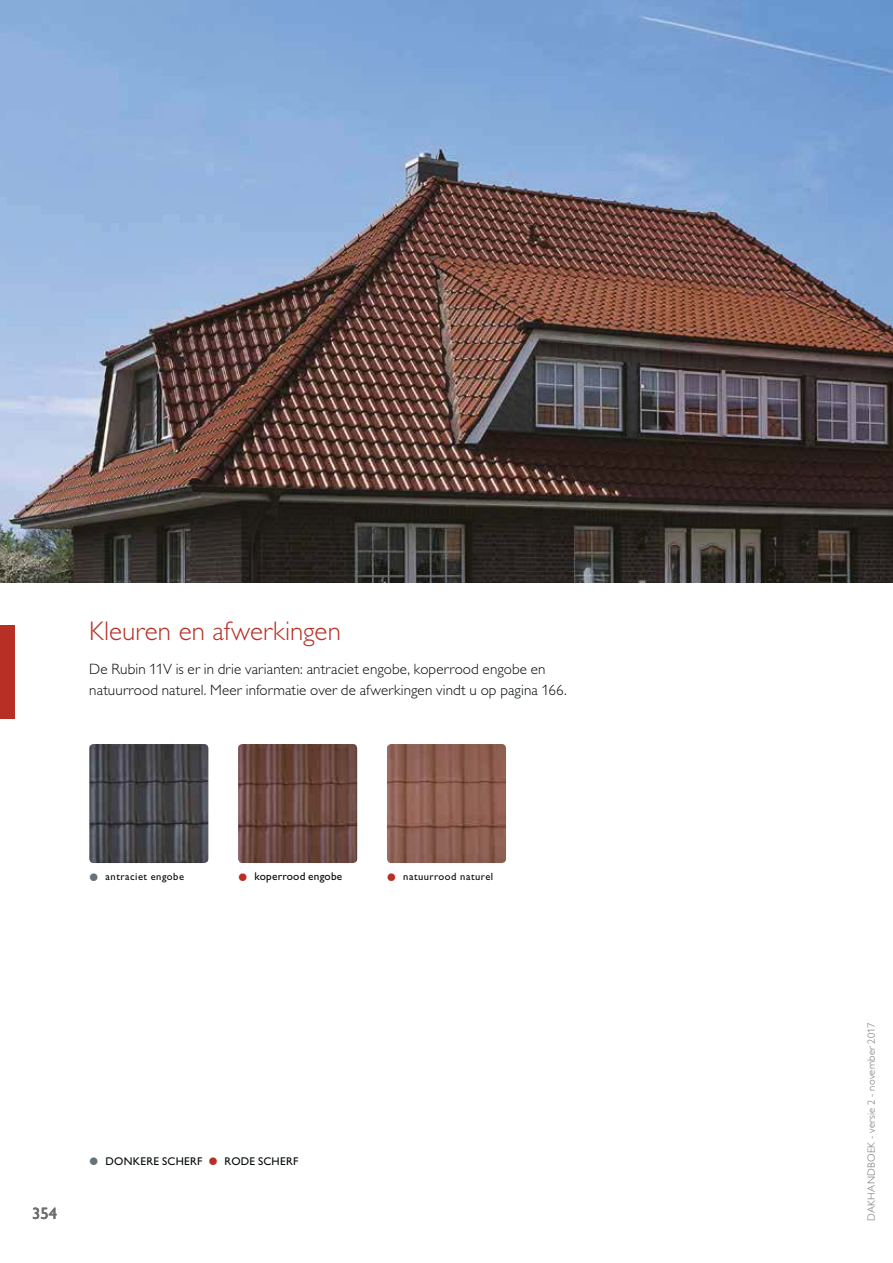
<style>
.page{position:relative;width:893px;height:1263px;background:#fff}
.page>*{position:absolute;margin:0;border:0;box-sizing:border-box;transform-origin:0 0}
.t1{font:300 27px "Gill Alt One";letter-spacing:.005em;color:#b72f25}
.t2{font:16.5px "Gill Alt One";color:#6f6f6f}
.t3{font:300 15px/21px "Gill Alt One";letter-spacing:.01em;color:#040809}
.t4{font:11.25px "Gill Alt One";letter-spacing:.02em;color:#040809}
.t5{font:300 10.5px "Gill Alt One";letter-spacing:.025em;color:#6f6f6f}
.t6{font:10.5px "Gill Alt One";letter-spacing:.05em;color:#040809}
</style>
<div class="page">
<div style="left:0;top:625px;width:15px;height:94px;background:#b72f25"></div>
<img style="left:0;top:0;width:892px;height:583px">
<img style="left:89px;top:744px;width:119px;height:119px;border-radius:4px">
<img style="left:238px;top:744px;width:119px;height:119px;border-radius:4px">
<img style="left:387px;top:744px;width:119px;height:119px;border-radius:4px">
<h1 class="t1" style="left:89px;top:621px;width:253px">Kleuren en afwerkingen</h1>
<p class="t3" style="left:89px;top:659px;width:479px">De Rubin 11V is er in drie varianten: antraciet engobe, koperrood engobe en natuurrood naturel. Meer informatie over de afwerkingen vindt u op pagina 166.</p>
<p class="t6" style="left:106px;top:873px;width:80px">antraciet engobe</p>
<p class="t4" style="left:254px;top:872px;width:89px">koperrood engobe</p>
<p class="t6" style="left:403px;top:873px;width:91px">natuurrood naturel</p>
<p class="t2" style="left:32px;top:1207px;width:26px">354</p>
<p class="t4" style="left:105px;top:1157px;width:98px">DONKERE SCHERF</p>
<p class="t4" style="left:225px;top:1157px;width:75px">RODE SCHERF</p>
<p class="t5" style="left:867px;top:1221px;width:199px;rotate:-90deg">DAKHANDBOEK - versie 2 - november 2017</p>
</div>
